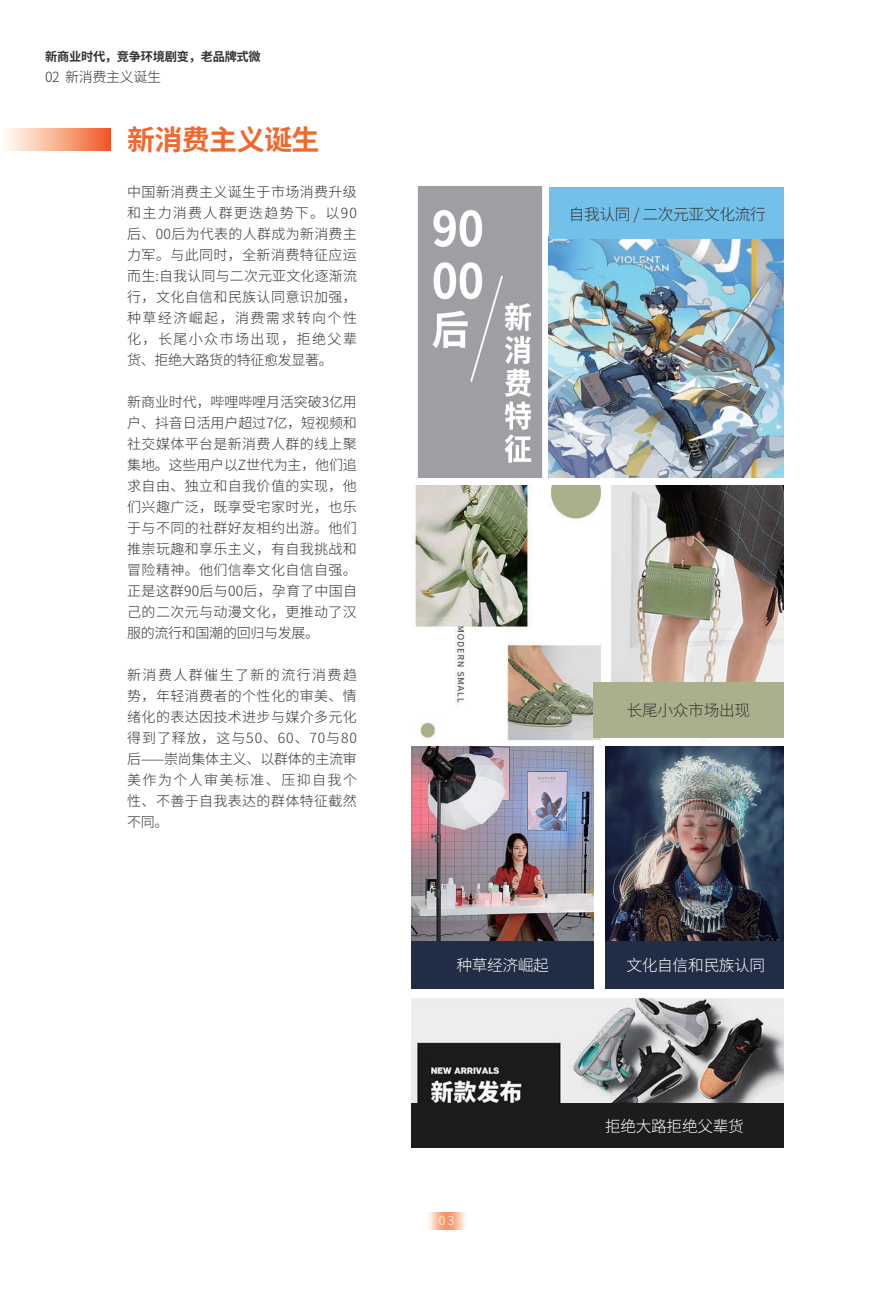
<style>
.page{position:relative;width:893px;height:1290px;background:#fff}
.page>*{position:absolute;margin:0;border:0;box-sizing:border-box;transform-origin:0 0}
.t1{font:700 28px "Source Han Sans CN";letter-spacing:-.025em;color:#f2682c}
.t2{font:300 15.75px "Source Han Sans CN";letter-spacing:-.025em;color:#fff}
.t3{font:300 15.75px "Source Han Sans CN";letter-spacing:-.025em;color:#333334}
.t4{font:300 14px/21px "Source Han Sans CN";letter-spacing:.025em;color:#333334;text-align:justify}
.t5{font:300 14px "Source Han Sans CN";letter-spacing:-.025em;color:#333334}
.t6{font:700 12.25px "Source Han Sans CN";letter-spacing:-.025em;color:#333334}
.t7{font:300 12.25px "Source Han Sans CN";color:#fff}
</style>
<div class="page">
<div style="left:0;top:129px;width:110px;height:21px;background:linear-gradient(to right,#fff,#f15d29)"></div>
<svg style="left:429px;top:1212px;width:37px;height:18px"></svg>
<img style="left:417px;top:186px;width:126px;height:292px">
<img style="left:549px;top:239px;width:235px;height:238px">
<div style="left:549px;top:187px;width:235px;height:52px;background:#73c1e8"></div>
<img style="left:413px;top:485px;width:371px;height:256px">
<div style="left:593px;top:683px;width:191px;height:55px;background:#aab08c"></div>
<img style="left:605px;top:746px;width:179px;height:196px">
<div style="left:605px;top:942px;width:179px;height:47px;background:#202d44"></div>
<img style="left:411px;top:746px;width:182px;height:196px">
<div style="left:411px;top:942px;width:182px;height:47px;background:#202d44"></div>
<img style="left:411px;top:997px;width:373px;height:106px">
<div style="left:411px;top:1103px;width:373px;height:44px;background:#1b1c1b"></div>
<p class="t6" style="left:45px;top:50px;width:217px">新商业时代，竞争环境剧变，老品牌式微</p>
<p class="t5" style="left:45px;top:69px;width:117px">02 新消费主义诞生</p>
<h1 class="t1" style="left:127px;top:124px;width:194px">新消费主义诞生</h1>
<p class="t4" style="left:127px;top:182px;width:231px">中国新消费主义诞生于市场消费升级和主力消费人群更迭趋势下。以90后、00后为代表的人群成为新消费主力军。与此同时，全新消费特征应运而生:自我认同与二次元亚文化逐渐流行，文化自信和民族认同意识加强，种草经济崛起，消费需求转向个性化，长尾小众市场出现，拒绝父辈货、拒绝大路货的特征愈发显著。</p>
<p class="t4" style="left:127px;top:392px;width:231px">新商业时代，哔哩哔哩月活突破3亿用户、抖音日活用户超过7亿，短视频和社交媒体平台是新消费人群的线上聚集地。这些用户以Z世代为主，他们追求自由、独立和自我价值的实现，他们兴趣广泛，既享受宅家时光，也乐于与不同的社群好友相约出游。他们推崇玩趣和享乐主义，有自我挑战和冒险精神。他们信奉文化自信自强。正是这群90后与00后，孕育了中国自己的二次元与动漫文化，更推动了汉服的流行和国潮的回归与发展。</p>
<p class="t4" style="left:127px;top:665px;width:231px">新消费人群催生了新的流行消费趋势，年轻消费者的个性化的审美、情绪化的表达因技术进步与媒介多元化得到了释放，这与50、60、70与80后⸺崇尚集体主义、以群体的主流审美作为个人审美标准、压抑自我个性、不善于自我表达的群体特征截然不同。</p>
<p class="t3" style="left:569px;top:205px;width:199px">自我认同 / 二次元亚文化流行</p>
<p class="t3" style="left:627px;top:702px;width:125px">长尾小众市场出现</p>
<p class="t2" style="left:456px;top:956px;width:94px">种草经济崛起</p>
<p class="t2" style="left:626px;top:956px;width:140px">文化自信和民族认同</p>
<p class="t7" style="left:439px;top:1214px;width:17px">0 3</p>
<p class="t2" style="left:605px;top:1117px;width:140px">拒绝大路拒绝父辈货</p>
</div>
